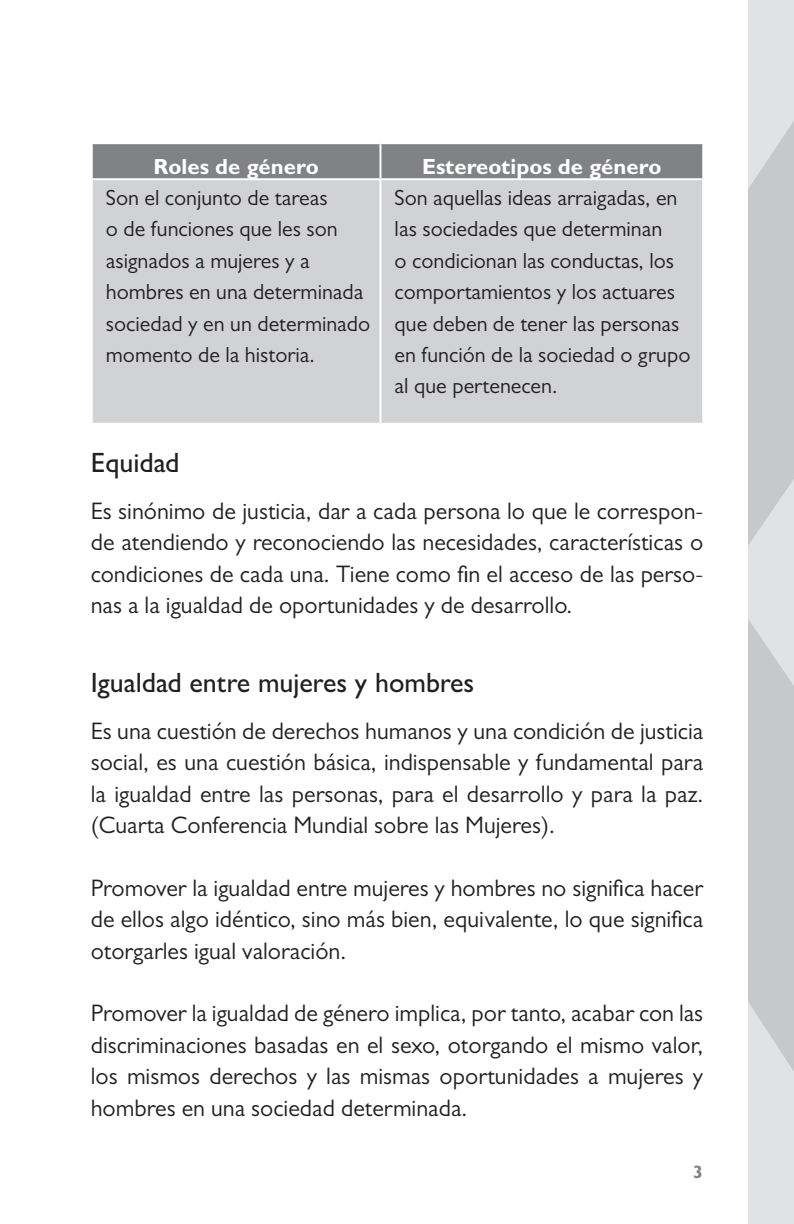
<style>
.page{position:relative;width:794px;height:1224px;background:#fff}
.page>*{position:absolute;margin:0;border:0;box-sizing:border-box;transform-origin:0 0}
.subtitulo{font:500 28px "Gill Sans MT Pro";color:#231f20}
.Texto{font:24px/31.4px "Gill Sans MT Pro";color:#231f20;text-align:justify}
.Texto-2{font:22px/31.4px "Gill Sans MT Pro";color:#231f20}
.Texto-3{font:700 22px "Gill Sans MT Pro";color:#fff}
.t1{font:700 18px "Gill Sans MT Pro";color:#808285}
</style>
<div class="page">
<svg style="left:748px;top:0;width:46px;height:1224px;background:#d0d2d4"></svg>
<div style="left:93px;top:144px;width:609px;height:34px;background:#808285"></div>
<div style="left:93px;top:180px;width:609px;height:243px;background:#d1d2d4"></div>
<hr style="left:379px;top:144px;width:2px;height:34px;background:#fff">
<hr style="left:379px;top:180px;width:2px;height:243px;background:#fff">
<p class="Texto-3" style="left:153px;top:153px;width:167px">Roles de género</p>
<p class="Texto-3" style="left:422px;top:153px;width:241px">Estereotipos de género</p>
<p class="Texto-2" style="left:106px;top:182px;width:266px">Son el conjunto de tareas<br>o de funciones que les son asignados a mujeres y a hombres en una determinada sociedad y en un determinado momento de la historia.</p>
<p class="Texto-2" style="left:395px;top:182px;width:297px">Son aquellas ideas arraigadas, en las sociedades que determinan<br>o condicionan las conductas, los comportamientos y los actuares que deben de tener las personas en función de la sociedad o grupo al que pertenecen.</p>
<p class="subtitulo" style="left:91px;top:446px;width:90px">Equidad</p>
<p class="Texto" style="left:91px;top:495px;width:614px">Es sinónimo de justicia, dar a cada persona lo que le correspon&shy;de atendiendo y reconociendo las necesidades, características o condiciones de cada una. Tiene como fin el acceso de las perso&shy;nas a la igualdad de oportunidades y de desarrollo.</p>
<p class="subtitulo" style="left:91px;top:666px;width:385px">Igualdad entre mujeres y hombres</p>
<p class="Texto" style="left:91px;top:715px;width:614px">Es una cuestión de derechos humanos y una condición de justicia social, es una cuestión básica, indispensable y fundamental para la igualdad entre las personas, para el desarrollo y para la paz. (Cuarta Conferencia Mundial sobre las Mujeres).</p>
<p class="Texto" style="left:91px;top:872px;width:614px">Promover la igualdad entre mujeres y hombres no significa hacer de ellos algo idéntico, sino más bien, equivalente, lo que significa otorgarles igual valoración.</p>
<p class="Texto" style="left:91px;top:997px;width:614px">Promover la igualdad de género implica, por tanto, acabar con las discriminaciones basadas en el sexo, otorgando el mismo valor, los mismos derechos y las mismas oportunidades a mujeres y hombres en una sociedad determinada.</p>
<p class="t1" style="left:693px;top:1161px;width:11px">3</p>
</div>
